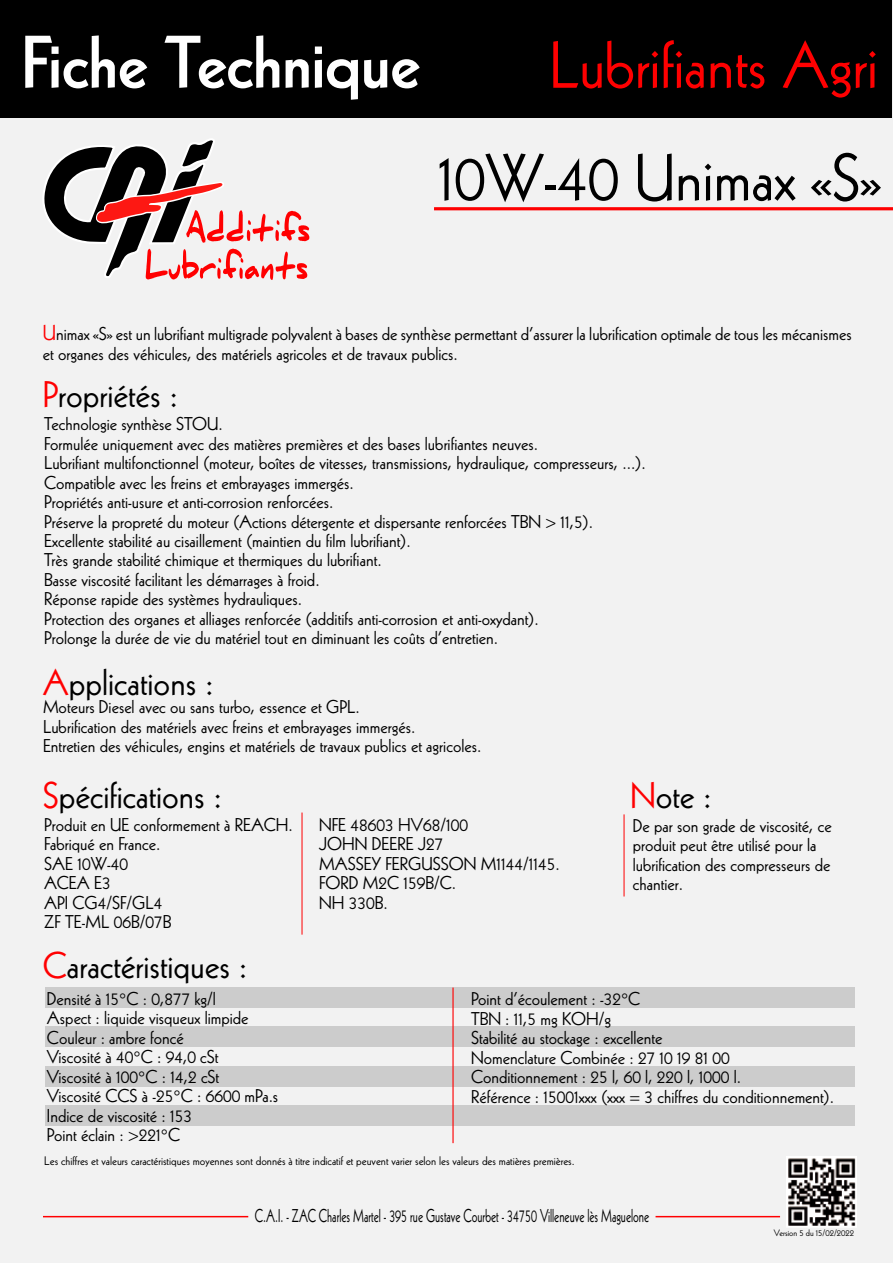
<style>
.page{position:relative;width:893px;height:1263px;background:#f2f2f2}
.page>*{position:absolute;margin:0;border:0;box-sizing:border-box;transform-origin:0 0}
.t1{font:800 72px "Kabel";color:#fff}
.t2{font:64.5px "Kabel";color:#ff0001}
.t3{font:64.5px "Kabel";color:#000}
.t4{font:36px "Kabel";color:#000}
.t5{font:18px/19.5px "Kabel";color:#000}
.t6{font:18px "Kabel";color:#000;scale:.69 1}
.t7{font:12px "Kabel";color:#000}
.t8{font:9px "Kabel";color:#000}
.s1{font-size:21px;color:#ff0001}
.s2{color:#ff0001}
</style>
<div class="page">
<div style="left:0;top:0;width:892px;height:117px;background:#000"></div>
<hr style="left:434px;top:207px;width:459px;height:3px;background:#ff0001">
<div style="left:45px;top:988px;width:810px;height:20px;background:#ccc"></div>
<div style="left:45px;top:1027px;width:810px;height:20px;background:#ccc"></div>
<div style="left:45px;top:1066px;width:810px;height:20px;background:#ccc"></div>
<div style="left:45px;top:1105px;width:810px;height:20px;background:#ccc"></div>
<hr style="left:452px;top:987px;width:2px;height:156px;background:#ff0001">
<hr style="left:624px;top:814px;width:1px;height:82px;background:#ff0001">
<hr style="left:302px;top:812px;width:1px;height:123px;background:#ff0001">
<hr style="left:43px;top:1216px;width:205px;height:1px;background:#ff0001">
<hr style="left:656px;top:1216px;width:124px;height:1px;background:#ff0001">
<img style="left:786px;top:1157px;width:70px;height:70px">
<svg style="left:43px;top:139px;width:266px;height:141px"></svg>
<h1 class="t1" style="left:21px;top:20px;width:400px">Fiche Technique</h1>
<h2 class="t2" style="left:549px;top:27px;width:330px">Lubrifiants Agri</h2>
<h2 class="t3" style="left:438px;top:140px;width:444px">10W-40 Unimax «S»</h2>
<p class="t5" style="left:43px;top:324px;width:810px"><span class="s1">U</span>nimax «S» est un lubrifiant multigrade polyvalent à bases de synthèse permettant d’assurer la lubrification optimale de tous les mécanismes et organes des véhicules, des matériels agricoles et de travaux publics.</p>
<h3 class="t4" style="left:43px;top:374px;width:137px"><span class="s2">P</span>ropriétés :</h3>
<p class="t5" style="left:44px;top:414px;width:603px">Technologie synthèse STOU.<br>Formulée uniquement avec des matières premières et des bases lubrifiantes neuves.<br>Lubrifiant multifonctionnel (moteur, boîtes de vitesses, transmissions, hydraulique, compresseurs, ...).<br>Compatible avec les freins et embrayages immergés.<br>Propriétés anti-usure et anti-corrosion renforcées.<br>Préserve la propreté du moteur (Actions détergente et dispersante renforcées TBN &gt; 11,5).<br>Excellente stabilité au cisaillement (maintien du film lubrifiant).<br>Très grande stabilité chimique et thermiques du lubrifiant.<br>Basse viscosité facilitant les démarrages à froid.<br>Réponse rapide des systèmes hydrauliques.<br>Protection des organes et alliages renforcée (additifs anti-corrosion et anti-oxydant).<br>Prolonge la durée de vie du matériel tout en diminuant les coûts d’entretien.</p>
<h3 class="t4" style="left:43px;top:661px;width:172px"><span class="s2">A</span>pplications :</h3>
<p class="t5" style="left:43px;top:697px;width:440px">Moteurs Diesel avec ou sans turbo, essence et GPL.<br>Lubrification des matériels avec freins et embrayages immergés.<br>Entretien des véhicules, engins et matériels de travaux publics et agricoles.</p>
<h3 class="t4" style="left:43px;top:774px;width:181px"><span class="s2">S</span>pécifications :</h3>
<p class="t5" style="left:44px;top:815px;width:250px">Produit en UE conformement à REACH.<br>Fabriqué en France.<br>SAE 10W-40<br>ACEA E3<br>API CG4/SF/GL4<br>ZF TE-ML 06B/07B</p>
<p class="t5" style="left:319px;top:815px;width:242px">NFE 48603 HV68/100<br>JOHN DEERE J27<br>MASSEY FERGUSSON M1144/1145.<br>FORD M2C 159B/C.<br>NH 330B.</p>
<h3 class="t4" style="left:43px;top:945px;width:206px"><span class="s2">C</span>aractéristiques :</h3>
<h3 class="t4" style="left:630px;top:774px;width:83px"><span class="s2">N</span>ote :</h3>
<p class="t5" style="left:633px;top:816px;width:200px">De par son grade de viscosité, ce produit peut être utilisé pour la lubrification des compresseurs de chantier.</p>
<p class="t5" style="left:47px;top:989px;width:233px">Densité à 15°C : 0,877 kg/l<br>Aspect : liquide visqueux limpide<br>Couleur : ambre foncé<br>Viscosité à 40°C : 94,0 cSt<br>Viscosité à 100°C : 14,2 cSt<br>Viscosité CCS à -25°C : 6600 mPa.s<br>Indice de viscosité : 153<br>Point éclain : &gt;221°C</p>
<p class="t5" style="left:471px;top:989px;width:365px">Point d’écoulement : -32°C<br>TBN : 11,5 mg KOH/g<br>Stabilité au stockage : excellente<br>Nomenclature Combinée : 27 10 19 81 00<br>Conditionnement : 25 l, 60 l, 220 l, 1000 l.<br>Référence : 15001xxx (xxx = 3 chiffres du conditionnement).</p>
<p class="t7" style="left:44px;top:1153px;width:532px">Les chiffres et valeurs caractéristiques moyennes sont donnés à titre indicatif et peuvent varier selon les valeurs des matières premières.</p>
<p class="t6" style="left:255px;top:1205px;width:573px">C.A.I. - ZAC Charles Martel - 395 rue Gustave Courbet - 34750 Villeneuve lès Maguelone</p>
<p class="t8" style="left:774px;top:1228px;width:82px">Version 5 du 15/02/2022</p>
</div>
